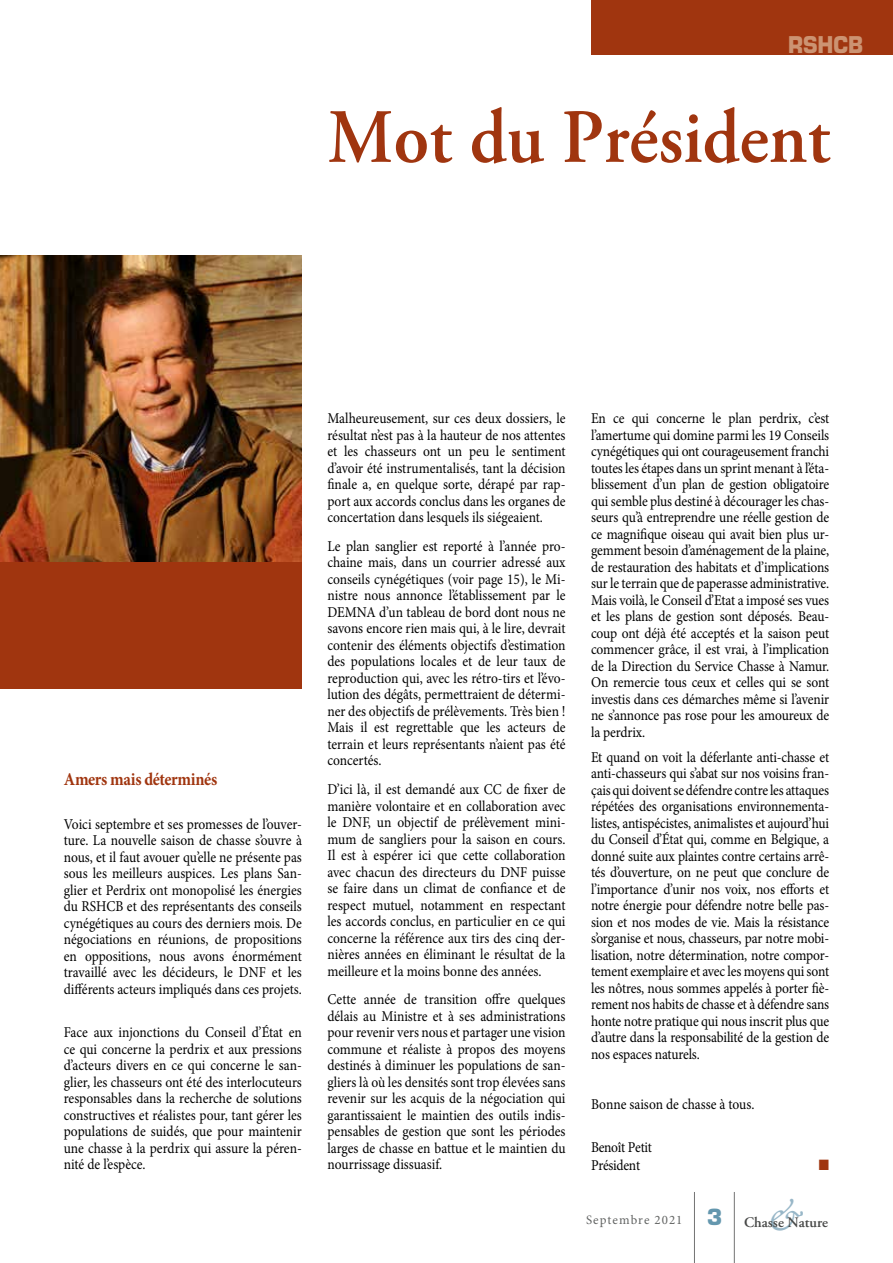
<style>
.page{position:relative;width:893px;height:1263px;background:#fff}
.page>*{position:absolute;margin:0;border:0;box-sizing:border-box;transform-origin:0 0}
.t1{font:600 76.5px "Adobe Garamond Pro";color:#a0350f;scale:.94 1}
.t2{font:italic 41.1px "Adobe Garamond Pro";color:#98b7c8}
.t3{font:700 22.5px "Eurostile LT Std";color:#cc9372;scale:.9 1}
.t4{font:700 18px "Minion Pro";letter-spacing:-.02em;color:#a0350f;scale:.9 1}
.t5{font:15px/16.5px "Minion Pro";letter-spacing:-.005em;color:#000;text-align:justify;scale:.9 1}
.t6{font:15px "Zapf Dingbats ITC";color:#a0350f;scale:.9 1}
.t7{font:12.9px "Minion Pro";letter-spacing:.08em;color:#626463}
.s1{font-family:"Eurostile LT Std";font-weight:700;font-size:21.75px;color:#6497ae}
.s2{font-family:"Adobe Garamond Pro";font-weight:600;font-size:14.55px;color:#474847}
</style>
<div class="page">
<div style="left:591px;top:0;width:302px;height:54px;background:#a0350f"></div>
<hr style="left:734px;top:1192px;width:1px;height:71px;background:#737373">
<hr style="left:694px;top:1192px;width:1px;height:71px;background:#737373">
<div style="left:0;top:560px;width:302px;height:129px;background:#a0350f"></div>
<img style="left:0;top:255px;width:302px;height:306px">
<h3 class="t3" style="left:788px;top:31px;width:85px">RSHCB</h3>
<h1 class="t1" style="left:327px;top:93px;width:536px">Mot du Président</h1>
<p class="t4" style="left:64px;top:766px;width:172px">Amers mais déterminés</p>
<p class="t5" style="left:64px;top:816px;width:266px">Voici septembre et ses promesses de l’ouver&shy;ture. La nouvelle saison de chasse s’ouvre à nous, et il faut avouer qu’elle ne présente pas sous les meilleurs auspices. Les plans San&shy;glier et Perdrix ont monopolisé les énergies du RSHCB et des représentants des conseils cynégétiques au cours des derniers mois. De négociations en réunions, de propositions en oppositions, nous avons énormément travaillé avec les décideurs, le DNF et les différents acteurs impliqués dans ces projets.</p>
<p class="t5" style="left:64px;top:1024px;width:266px">Face aux injonctions du Conseil d’État en ce qui concerne la perdrix et aux pressions d’acteurs divers en ce qui concerne le san&shy;glier, les chasseurs ont été des interlocuteurs responsables dans la recherche de solutions constructives et réalistes pour, tant gérer les populations de suidés, que pour maintenir une chasse à la perdrix qui assure la péren&shy;nité de l’espèce.</p>
<p class="t5" style="left:327px;top:410px;width:266px">Malheureusement, sur ces deux dossiers, le résultat n’est pas à la hauteur de nos attentes et les chasseurs ont un peu le sentiment d’avoir été instrumentalisés, tant la décision finale a, en quelque sorte, dérapé par rap&shy;port aux accords conclus dans les organes de concertation dans lesquels ils siégeaient.</p>
<p class="t5" style="left:327px;top:538px;width:266px">Le plan sanglier est reporté à l’année pro&shy;chaine mais, dans un courrier adressé aux conseils cynégétiques (voir page 15), le Mi&shy;nistre nous annonce l’établissement par le DEMNA d’un tableau de bord dont nous ne savons encore rien mais qui, à le lire, devrait contenir des éléments objectifs d’estimation des populations locales et de leur taux de reproduction qui, avec les rétro-tirs et l’évo&shy;lution des dégâts, permettraient de détermi&shy;ner des objectifs de prélèvements. Très bien !<br>Mais il est regrettable que les acteurs de terrain et leurs représentants n’aient pas été concertés.</p>
<p class="t5" style="left:327px;top:781px;width:266px">D’ici là, il est demandé aux CC de fixer de manière volontaire et en collaboration avec le DNF, un objectif de prélèvement mini&shy;mum de sangliers pour la saison en cours.<br>Il est à espérer ici que cette collaboration avec chacun des directeurs du DNF puisse se faire dans un climat de confiance et de respect mutuel, notamment en respectant les accords conclus, en particulier en ce qui concerne la référence aux tirs des cinq der&shy;nières années en éliminant le résultat de la meilleure et la moins bonne des années.</p>
<p class="t5" style="left:327px;top:991px;width:266px">Cette année de transition offre quelques délais au Ministre et à ses administrations pour revenir vers nous et partager une vision commune et réaliste à propos des moyens destinés à diminuer les populations de san&shy;gliers là où les densités sont trop élevées sans revenir sur les acquis de la négociation qui garantissaient le maintien des outils indis&shy;pensables de gestion que sont les périodes larges de chasse en battue et le maintien du nourrissage dissuasif.</p>
<p class="t5" style="left:591px;top:410px;width:266px">En ce qui concerne le plan perdrix, c’est l’amertume qui domine parmi les 19 Conseils cynégétiques qui ont courageusement franchi toutes les étapes dans un sprint menant à l’éta&shy;blissement d’un plan de gestion obligatoire qui semble plus destiné à décourager les chas&shy;seurs qu’à entreprendre une réelle gestion de ce magnifique oiseau qui avait bien plus ur&shy;gemment besoin d’aménagement de la plaine, de restauration des habitats et d’implications sur le terrain que de paperasse administrative.<br>Mais voilà, le Conseil d’Etat a imposé ses vues et les plans de gestion sont déposés. Beau&shy;coup ont déjà été acceptés et la saison peut commencer grâce, il est vrai, à l’implication de la Direction du Service Chasse à Namur.<br>On remercie tous ceux et celles qui se sont investis dans ces démarches même si l’avenir ne s’annonce pas rose pour les amoureux de la perdrix.</p>
<p class="t5" style="left:591px;top:749px;width:266px">Et quand on voit la déferlante anti-chasse et anti-chasseurs qui s’abat sur nos voisins fran&shy;çais qui doivent se défendre contre les attaques répétées des organisations environnementa&shy;listes, antispécistes, animalistes et aujourd’hui du Conseil d’État qui, comme en Belgique, a donné suite aux plaintes contre certains arrê&shy;tés d’ouverture, on ne peut que conclure de l’importance d’unir nos voix, nos efforts et notre énergie pour défendre notre belle pas&shy;sion et nos modes de vie. Mais la résistance s’organise et nous, chasseurs, par notre mobi&shy;lisation, notre détermination, notre compor&shy;tement exemplaire et avec les moyens qui sont les nôtres, nous sommes appelés à porter fiè&shy;rement nos habits de chasse et à défendre sans honte notre pratique qui nous inscrit plus que d’autre dans la responsabilité de la gestion de nos espaces naturels.</p>
<p class="t5" style="left:591px;top:1096px;width:183px">Bonne saison de chasse à tous.</p>
<p class="t5" style="left:591px;top:1138px;width:69px;line-height:18px">Benoît Petit<br>Président</p>
<p class="t6" style="left:819px;top:1158px;width:13px">■</p>
<h2 class="t2" style="left:768px;top:1192px;width:33px">&amp;</h2>
<p class="t7" style="left:586px;top:1211px;width:244px">Septembre 2021 <span class="s1">3</span> <span class="s2">Chasse Nature</span></p>
</div>
